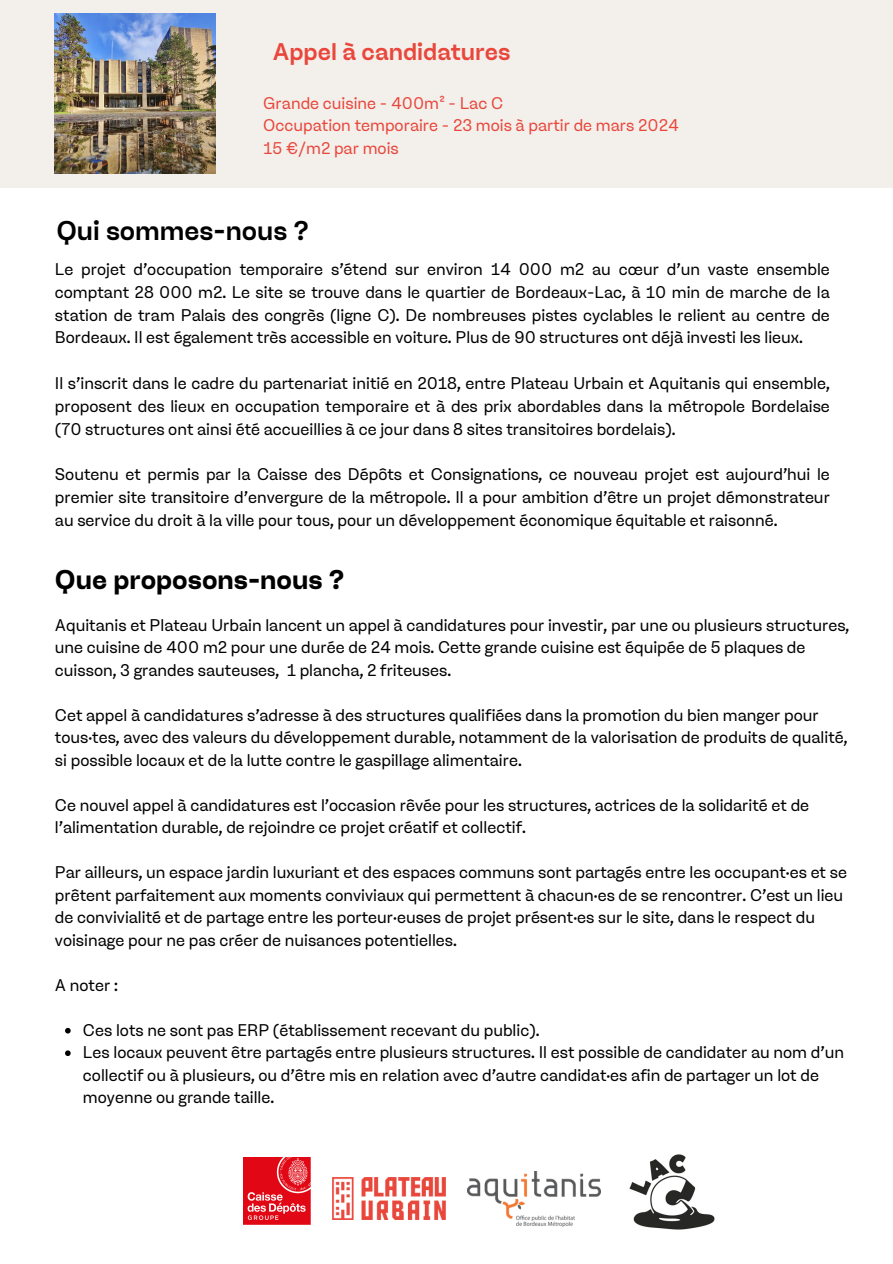
<style>
.page{position:relative;width:893px;height:1264px;background:#fff}
.page>*{position:absolute;margin:0;border:0;box-sizing:border-box;transform-origin:0 0}
.t1{font:700 27px "Ginka";color:#000}
.t2{font:500 27px "Ginka";color:#000}
.t3{font:500 24px "Ginka";color:#e9473c}
.t4{font:16.5px/22.5px "Ginka";color:#000}
.t5{font:16.5px "Ginka";color:#e9473c}
</style>
<div class="page">
<div style="left:0;top:0;width:892px;height:187px;background:#f3f0ec"></div>
<img style="left:55px;top:14px;width:161px;height:159px">
<svg style="left:65px;top:1027px;width:6px;height:6px"></svg>
<svg style="left:65px;top:1050px;width:6px;height:6px"></svg>
<img style="left:332px;top:1177px;width:114px;height:42px">
<img style="left:467px;top:1171px;width:133px;height:55px">
<img style="left:244px;top:1157px;width:66px;height:67px">
<img style="left:629px;top:1154px;width:86px;height:76px">
<p class="t3" style="left:273px;top:37px;width:239px">Appel à candidatures</p>
<p class="t5" style="left:263px;top:93px;width:241px">Grande cuisine - 400m² - Lac C</p>
<p class="t5" style="left:263px;top:116px;width:417px">Occupation temporaire - 23 mois à partir de mars 2024</p>
<p class="t5" style="left:263px;top:138px;width:137px">15 €/m2 par mois</p>
<p class="t2" style="left:56px;top:215px;width:254px">Qui sommes-nous ?</p>
<p class="t4" style="left:55px;top:258px;width:776px;text-align:justify">Le projet d’occupation temporaire s’étend sur environ 14 000 m2 au cœur d'un vaste ensemble comptant 28 000 m2. Le site se trouve dans le quartier de Bordeaux-Lac, à 10 min de marche de la station de tram Palais des congrès (ligne C). De nombreuses pistes cyclables le relient au centre de Bordeaux. Il est également très accessible en voiture. Plus de 90 structures ont déjà investi les lieux.</p>
<p class="t4" style="left:55px;top:372px;width:776px;text-align:justify">Il s'inscrit dans le cadre du partenariat initié en 2018, entre Plateau Urbain et Aquitanis qui ensemble, proposent des lieux en occupation temporaire et à des prix abordables dans la métropole Bordelaise (70 structures ont ainsi été accueillies à ce jour dans 8 sites transitoires bordelais).</p>
<p class="t4" style="left:55px;top:463px;width:776px;text-align:justify">Soutenu et permis par la Caisse des Dépôts et Consignations, ce nouveau projet est aujourd'hui le premier site transitoire d’envergure de la métropole. Il a pour ambition d’être un projet démonstrateur au service du droit à la ville pour tous, pour un développement économique équitable et raisonné.</p>
<p class="t1" style="left:55px;top:563px;width:291px">Que proposons-nous ?</p>
<p class="t4" style="left:55px;top:613px;width:796px">Aquitanis et Plateau Urbain lancent un appel à candidatures pour investir, par une ou plusieurs structures, une cuisine de 400 m2 pour une durée de 24 mois. Cette grande cuisine est équipée de 5 plaques de cuisson, 3 grandes sauteuses, 1 plancha, 2 friteuses.</p>
<p class="t4" style="left:55px;top:703px;width:794px">Cet appel à candidatures s’adresse à des structures qualifiées dans la promotion du bien manger pour tous·tes, avec des valeurs du développement durable, notamment de la valorisation de produits de qualité, si possible locaux et de la lutte contre le gaspillage alimentaire.</p>
<p class="t4" style="left:55px;top:793px;width:755px">Ce nouvel appel à candidatures est l’occasion rêvée pour les structures, actrices de la solidarité et de l’alimentation durable, de rejoindre ce projet créatif et collectif.</p>
<p class="t4" style="left:55px;top:861px;width:793px">Par ailleurs, un espace jardin luxuriant et des espaces communs sont partagés entre les occupant·es et se prêtent parfaitement aux moments conviviaux qui permettent à chacun·es de se rencontrer. C’est un lieu de convivialité et de partage entre les porteur·euses de projet présent·es sur le site, dans le respect du voisinage pour ne pas créer de nuisances potentielles.</p>
<p class="t4" style="left:55px;top:973px;width:64px">A noter :</p>
<p class="t4" style="left:83px;top:1018px;width:458px">Ces lots ne sont pas ERP (établissement recevant du public).</p>
<p class="t4" style="left:83px;top:1041px;width:762px">Les locaux peuvent être partagés entre plusieurs structures. Il est possible de candidater au nom d’un collectif ou à plusieurs, ou d’être mis en relation avec d’autre candidat·es afin de partager un lot de moyenne ou grande taille.</p>
</div>
